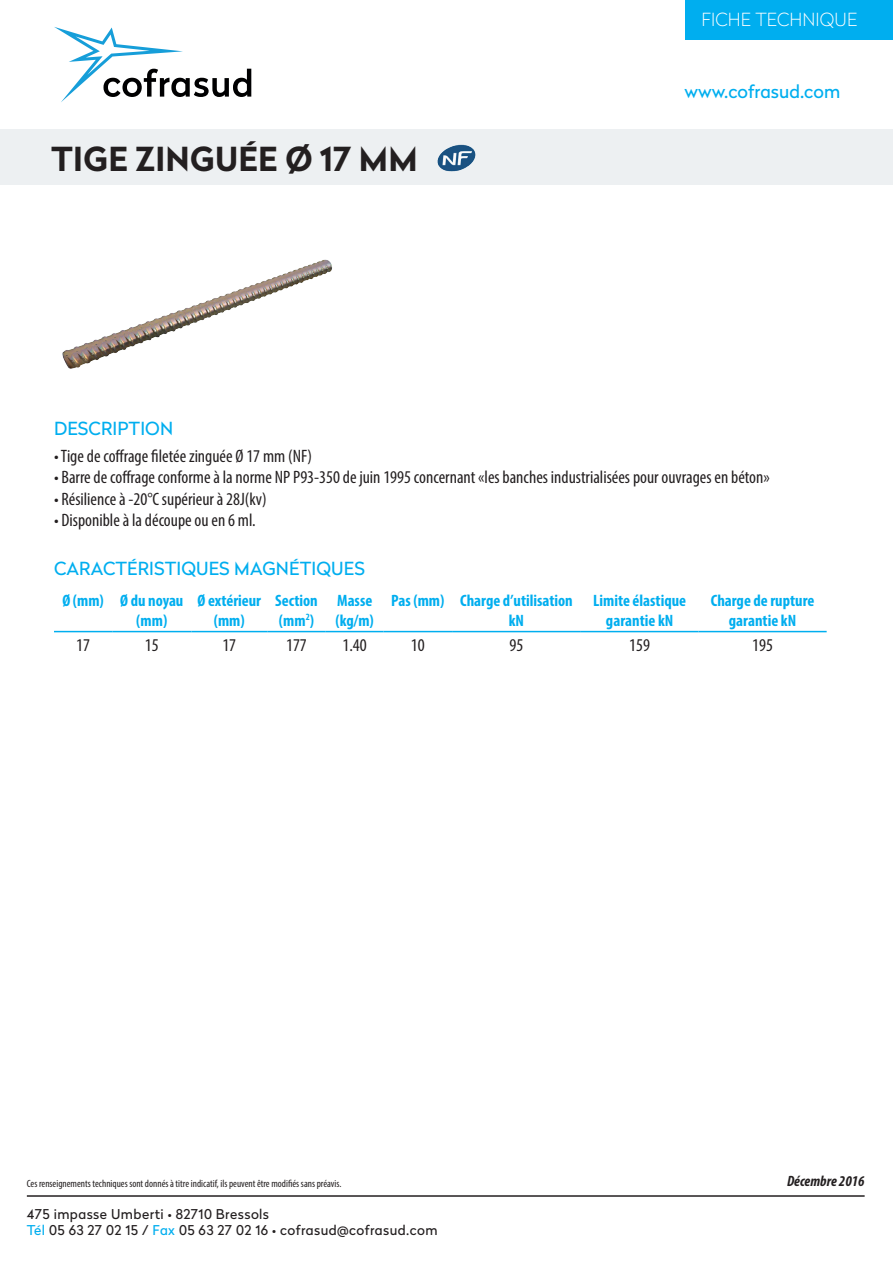
<style>
.page{position:relative;width:893px;height:1263px;background:#fff}
.page>*{position:absolute;margin:0;border:0;box-sizing:border-box;transform-origin:0 0}
.t1{font:700 33px "Radikal";letter-spacing:.005em;color:#231f20}
.t2{font:condensed 18px "Myriad Pro";color:#231f20}
.t3{font:18px "Radikal";letter-spacing:.005em;color:#00aeef}
.t4{font:100 18px "Radikal";letter-spacing:.005em;color:#fff}
.t5{font:700 condensed 16.5px/19.8px "Myriad Pro";color:#00aeef;text-align:center}
.t6{font:italic 700 condensed 15px "Myriad Pro";color:#231f20}
.t7{font:13.5px/16.2px "Radikal";letter-spacing:.03em;color:#231f20}
.t8{font:condensed 10.5px "Myriad Pro";color:#231f20}
.s1{color:#00aeef}
</style>
<div class="page">
<div style="left:0;top:130px;width:893px;height:55px;background:#edf0f2"></div>
<svg style="left:54px;top:27px;width:197px;height:75px"></svg>
<div style="left:685px;top:0;width:208px;height:40px;background:#00aeef"></div>
<hr style="left:27px;top:1195px;width:838px;height:2px;background:#231f20">
<hr style="left:54px;top:631px;width:58px;height:1px;background:#00aeef">
<hr style="left:112px;top:631px;width:79px;height:1px;background:#00aeef">
<hr style="left:191px;top:631px;width:76px;height:1px;background:#00aeef">
<hr style="left:267px;top:631px;width:59px;height:1px;background:#00aeef">
<hr style="left:326px;top:631px;width:58px;height:1px;background:#00aeef">
<hr style="left:384px;top:631px;width:68px;height:1px;background:#00aeef">
<hr style="left:452px;top:631px;width:129px;height:1px;background:#00aeef">
<hr style="left:581px;top:631px;width:117px;height:1px;background:#00aeef">
<hr style="left:698px;top:631px;width:129px;height:1px;background:#00aeef">
<img style="left:437px;top:144px;width:39px;height:28px">
<img style="left:62px;top:259px;width:270px;height:110px">
<p class="t4" style="left:701px;top:7px;width:157px">FICHE TECHNIQUE</p>
<p class="t1" style="left:51px;top:135px;width:368px">TIGE ZINGUÉE Ø 17 MM</p>
<p class="t3" style="left:685px;top:78px;width:157px">www.cofrasud.com</p>
<p class="t3" style="left:54px;top:415px;width:121px">DESCRIPTION</p>
<p class="t2" style="left:54px;top:445px;width:259px">• Tige de coffrage filetée zinguée Ø 17 mm (NF)</p>
<p class="t2" style="left:54px;top:466px;width:717px">• Barre de coffrage conforme à la norme NP P93-350 de juin 1995 concernant «les banches industrialisées pour ouvrages en béton»</p>
<p class="t2" style="left:54px;top:488px;width:214px">• Résilience à -20°C supérieur à 28J(kv)</p>
<p class="t2" style="left:54px;top:510px;width:203px">• Disponible à la découpe ou en 6 ml.</p>
<p class="t3" style="left:54px;top:556px;width:312px">CARACTÉRISTIQUES MAGNÉTIQUES</p>
<p class="t5" style="left:62px;top:590px;width:43px">Ø (mm)</p>
<p class="t5" style="left:120px;top:590px;width:65px">Ø du noyau (mm)</p>
<p class="t5" style="left:197px;top:590px;width:65px">Ø extérieur (mm)</p>
<p class="t5" style="left:275px;top:590px;width:44px;text-align:left">Section (mm<sup>2</sup>)</p>
<p class="t5" style="left:335px;top:590px;width:40px;text-align:left">Masse (kg/m)</p>
<p class="t5" style="left:391px;top:590px;width:55px">Pas (mm)</p>
<p class="t5" style="left:460px;top:590px;width:114px">Charge d’utilisation kN</p>
<p class="t5" style="left:593px;top:590px;width:94px">Limite élastique garantie kN</p>
<p class="t5" style="left:711px;top:590px;width:105px">Charge de rupture garantie kN</p>
<p class="t2" style="left:76px;top:634px;width:15px">17</p>
<p class="t2" style="left:145px;top:634px;width:15px">15</p>
<p class="t2" style="left:222px;top:634px;width:15px">17</p>
<p class="t2" style="left:286px;top:634px;width:22px">177</p>
<p class="t2" style="left:343px;top:634px;width:26px">1.40</p>
<p class="t2" style="left:411px;top:634px;width:15px">10</p>
<p class="t2" style="left:510px;top:634px;width:15px">95</p>
<p class="t2" style="left:629px;top:634px;width:22px">159</p>
<p class="t2" style="left:752px;top:634px;width:22px">195</p>
<p class="t8" style="left:27px;top:1177px;width:316px">Ces renseignements techniques sont donnés à titre indicatif, ils peuvent être modifiés sans préavis.</p>
<p class="t7" style="left:27px;top:1205px;width:412px">475 impasse Umberti • 82710 Bressols<br><span class="s1">Tél</span> 05 63 27 02 15 / <span class="s1">Fax</span> 05 63 27 02 16 • cofrasud@cofrasud.com</p>
<p class="t6" style="left:787px;top:1172px;width:79px">Décembre 2016</p>
</div>
